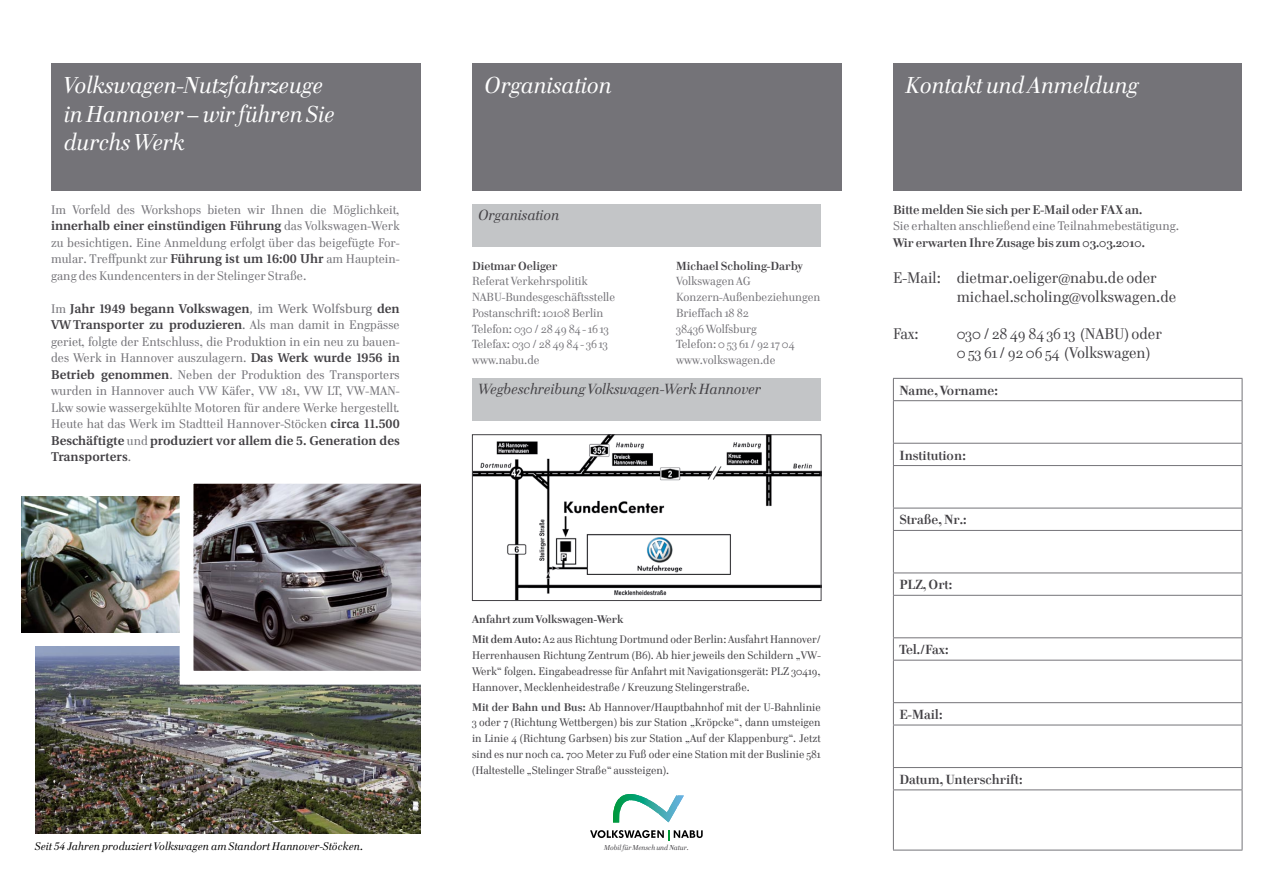
<style>
.page{position:relative;width:1263px;height:893px;background:#fff}
.page>*{position:absolute;margin:0;border:0;box-sizing:border-box;transform-origin:0 0}
.t1{font:italic 23.55px/28.2px "Cellini TF";color:#fff}
.Copy{font:15.75px "Cellini";color:#434145}
.t2{font:italic 15px "Cellini TF";color:#434145}
.Copy-2{font:700 13.5px "Cellini";color:#434145}
.Copy-3{font:12.75px/16.5px "Cellini";letter-spacing:.005em;color:#747378;text-align:justify}
.Copy-4{font:700 12.75px "Cellini";color:#434145}
.Copy-5{font:12px "Cellini";color:#747378}
.Copy-6{font:700 12px "Cellini";color:#434145}
.Copy-7{font:11.25px/15.8px "Cellini";color:#434145;text-align:justify}
.Copy-8{font:italic 11.25px "Cellini TF";letter-spacing:.01em;color:#000}
.Copy-9{font:700 11.25px "Cellini";color:#434145}
.t3{font:italic 7.2px "Cellini TF";color:#434145}
.s1{font-family:"VW Utopia";font-weight:600;color:#434145}
.s2{font-family:"VW Utopia"}
.s3{font-weight:700}
</style>
<div class="page">
<img style="left:35px;top:646px;width:386px;height:187px">
<img style="left:21px;top:496px;width:152px;height:136px">
<svg style="left:173px;top:483px;width:248px;height:209px;background:#837f83"></svg>
<div style="left:51px;top:63px;width:370px;height:127px;background:#747378"></div>
<div style="left:472px;top:63px;width:370px;height:127px;background:#747378"></div>
<svg style="left:613px;top:794px;width:71px;height:28px"></svg>
<svg style="left:590px;top:830px;width:113px;height:10px"></svg>
<div style="left:472px;top:204px;width:349px;height:43px;background:#c3c5c7"></div>
<img style="left:474px;top:436px;width:345px;height:163px">
<div style="left:472px;top:434px;width:349px;height:167px;border:1px solid #434145"></div>
<div style="left:472px;top:378px;width:349px;height:42px;background:#c3c5c7"></div>
<svg style="left:894px;top:401px;width:348px;height:449px"></svg>
<svg style="left:894px;top:444px;width:348px;height:345px"></svg>
<hr style="left:893px;top:378px;width:349px;height:1px;background:#747378">
<svg style="left:893px;top:379px;width:1px;height:21px"></svg>
<svg style="left:1242px;top:379px;width:1px;height:21px"></svg>
<hr style="left:893px;top:400px;width:349px;height:1px;background:#747378">
<hr style="left:893px;top:401px;width:1px;height:42px;background:#747378">
<hr style="left:1242px;top:401px;width:1px;height:42px;background:#747378">
<hr style="left:893px;top:443px;width:349px;height:1px;background:#747378">
<svg style="left:893px;top:444px;width:1px;height:21px"></svg>
<svg style="left:1242px;top:444px;width:1px;height:21px"></svg>
<hr style="left:893px;top:465px;width:349px;height:1px;background:#747378">
<hr style="left:893px;top:466px;width:1px;height:42px;background:#747378">
<hr style="left:1242px;top:466px;width:1px;height:42px;background:#747378">
<hr style="left:893px;top:508px;width:349px;height:1px;background:#747378">
<svg style="left:893px;top:508px;width:1px;height:22px"></svg>
<svg style="left:1242px;top:508px;width:1px;height:22px"></svg>
<hr style="left:893px;top:530px;width:349px;height:1px;background:#747378">
<hr style="left:893px;top:531px;width:1px;height:42px;background:#747378">
<hr style="left:1242px;top:531px;width:1px;height:42px;background:#747378">
<hr style="left:893px;top:573px;width:349px;height:1px;background:#747378">
<svg style="left:893px;top:573px;width:1px;height:22px"></svg>
<svg style="left:1242px;top:573px;width:1px;height:22px"></svg>
<hr style="left:893px;top:595px;width:349px;height:1px;background:#747378">
<hr style="left:893px;top:596px;width:1px;height:41px;background:#747378">
<hr style="left:1242px;top:596px;width:1px;height:41px;background:#747378">
<hr style="left:893px;top:637px;width:349px;height:1px;background:#747378">
<svg style="left:893px;top:638px;width:1px;height:22px"></svg>
<svg style="left:1242px;top:638px;width:1px;height:22px"></svg>
<hr style="left:893px;top:660px;width:349px;height:1px;background:#747378">
<hr style="left:893px;top:660px;width:1px;height:42px;background:#747378">
<hr style="left:1242px;top:660px;width:1px;height:42px;background:#747378">
<hr style="left:893px;top:702px;width:349px;height:1px;background:#747378">
<svg style="left:893px;top:703px;width:1px;height:22px"></svg>
<svg style="left:1242px;top:703px;width:1px;height:22px"></svg>
<hr style="left:893px;top:725px;width:349px;height:1px;background:#747378">
<hr style="left:893px;top:725px;width:1px;height:42px;background:#747378">
<hr style="left:1242px;top:725px;width:1px;height:42px;background:#747378">
<hr style="left:893px;top:767px;width:349px;height:1px;background:#747378">
<svg style="left:893px;top:768px;width:1px;height:21px"></svg>
<svg style="left:1242px;top:768px;width:1px;height:21px"></svg>
<hr style="left:893px;top:789px;width:349px;height:1px;background:#747378">
<hr style="left:893px;top:790px;width:1px;height:60px;background:#747378">
<hr style="left:1242px;top:790px;width:1px;height:60px;background:#747378">
<hr style="left:893px;top:850px;width:349px;height:1px;background:#747378">
<div style="left:893px;top:63px;width:349px;height:127px;background:#747378"></div>
<p class="t1" style="left:64px;top:71px;width:272px">Volkswagen-Nutzfahrzeuge in Hannover – wir führen Sie durchs Werk</p>
<p class="Copy-3" style="left:51px;top:201px;width:350px">Im Vorfeld des Workshops bieten wir Ihnen die Möglichkeit, <span class="s1">innerhalb einer einstündigen Führung</span> das Volkswagen-Werk zu besichtigen. Eine Anmeldung erfolgt über das beigefügte For&shy;mular. Treffpunkt zur <span class="s1">Führung ist um 16:00 Uhr</span> am Hauptein&shy;gang des Kundencenters in der Stelinger Straße.</p>
<p class="Copy-3" style="left:51px;top:300px;width:350px">Im <span class="s1">Jahr 1949 begann Volkswagen</span><span class="s2">, im Werk Wolfsburg</span> <span class="s1">den VWTransporter zu produzieren</span>. Als man damit in Engpässe geriet, folgte der Entschluss, die Produktion in ein neu zu bauen&shy;des Werk in Hannover auszulagern. <span class="s1">Das Werk wurde 1956 in Betrieb genommen</span>. Neben der Produktion des Transporters wurden in Hannover auch VW Käfer, VW 181, VW LT, VW-MAN-Lkw sowie wassergekühlte Motoren für andere Werke hergestellt.<br>Heute hat das Werk im Stadtteil Hannover-Stöcken <span class="s1">circa 11.500<br>Beschäftigte</span> und <span class="s1">produziert vor allem die 5. Generation des Transporters</span>.</p>
<p class="Copy-8" style="left:35px;top:840px;width:329px">Seit 54 Jahren produziert Volkswagen am Standort Hannover-Stöcken.</p>
<p class="t1" style="left:485px;top:71px;width:128px">Organisation</p>
<p class="t2" style="left:478px;top:206px;width:82px">Organisation</p>
<p class="Copy-6" style="left:472px;top:259px;width:87px">Dietmar Oeliger</p>
<p class="Copy-6" style="left:676px;top:259px;width:128px">Michael Scholing-Darby</p>
<p class="Copy-5" style="left:472px;top:274px;width:117px">Referat Verkehrspolitik</p>
<p class="Copy-5" style="left:676px;top:274px;width:76px">Volkswagen AG</p>
<p class="Copy-5" style="left:472px;top:290px;width:145px">NABU-Bundesgeschäftsstelle</p>
<p class="Copy-5" style="left:676px;top:290px;width:146px">Konzern-Außenbeziehungen</p>
<p class="Copy-5" style="left:472px;top:306px;width:133px">Postanschrift: 10108 Berlin</p>
<p class="Copy-5" style="left:676px;top:306px;width:74px">Brieffach 18 82</p>
<p class="Copy-5" style="left:472px;top:322px;width:138px">Telefon: 030 / 28 49 84 - 16 13</p>
<p class="Copy-5" style="left:676px;top:322px;width:82px">38436 Wolfsburg</p>
<p class="Copy-5" style="left:472px;top:337px;width:137px">Telefax: 030 / 28 49 84 - 36 13</p>
<p class="Copy-5" style="left:676px;top:337px;width:120px">Telefon: 0 53 61 / 92 17 04</p>
<p class="Copy-5" style="left:472px;top:353px;width:69px">www.nabu.de</p>
<p class="Copy-5" style="left:676px;top:353px;width:101px">www.volkswagen.de</p>
<p class="t2" style="left:478px;top:380px;width:284px">Wegbeschreibung Volkswagen-Werk Hannover</p>
<p class="Copy-9" style="left:472px;top:613px;width:153px">Anfahrt zum Volkswagen-Werk</p>
<p class="Copy-7" style="left:472px;top:632px;width:350px"><span class="s3">Mit dem Auto:</span> A2 aus Richtung Dortmund oder Berlin: Ausfahrt Hannover/ Herrenhausen Richtung Zentrum (B6). Ab hier jeweils den Schildern „VW-Werk“ folgen. Eingabeadresse für Anfahrt mit Navigationsgerät: PLZ 30419, Hannover, Mecklenheidestraße / Kreuzung Stelingerstraße.</p>
<p class="Copy-7" style="left:472px;top:699px;width:350px"><span class="s3">Mit der Bahn und Bus:</span> Ab Hannover/Hauptbahnhof mit der U-Bahnlinie 3 oder 7 (Richtung Wettbergen) bis zur Station „Kröpcke“, dann umsteigen in Linie 4 (Richtung Garbsen) bis zur Station „Auf der Klappenburg“. Jetzt sind es nur noch ca. 700 Meter zu Fuß oder eine Station mit der Buslinie 581 (Haltestelle „Stelinger Straße“ aussteigen).</p>
<p class="t3" style="left:604px;top:843px;width:86px">Mobil für Mensch und Natur.</p>
<p class="t1" style="left:906px;top:71px;width:234px">Kontakt und Anmeldung</p>
<p class="Copy-4" style="left:893px;top:202px;width:251px">Bitte melden Sie sich per E-Mail oder FAX an.</p>
<p class="Copy-3" style="left:893px;top:218px;width:288px">Sie erhalten anschließend eine Teilnahmebestätigung.</p>
<p class="Copy-4" style="left:893px;top:235px;width:253px">Wir erwarten Ihre Zusage bis zum 03.03.2010.</p>
<p class="Copy" style="left:893px;top:268px;width:265px">E-Mail: dietmar.oeliger@nabu.de oder</p>
<p class="Copy" style="left:957px;top:287px;width:221px">michael.scholing@volkswagen.de</p>
<p class="Copy" style="left:893px;top:325px;width:27px">Fax:</p>
<p class="Copy" style="left:957px;top:325px;width:206px">030 / 28 49 84 36 13 (NABU) oder</p>
<p class="Copy" style="left:957px;top:344px;width:195px">0 53 61 / 92 06 54 (Volkswagen)</p>
<p class="Copy-2" style="left:899px;top:382px;width:100px">Name, Vorname:</p>
<p class="Copy-2" style="left:899px;top:447px;width:68px">Institution:</p>
<p class="Copy-2" style="left:899px;top:512px;width:69px">Straße, Nr.:</p>
<p class="Copy-2" style="left:899px;top:577px;width:55px">PLZ, Ort:</p>
<p class="Copy-2" style="left:899px;top:642px;width:51px">Tel./Fax:</p>
<p class="Copy-2" style="left:899px;top:706px;width:45px">E-Mail:</p>
<p class="Copy-2" style="left:899px;top:771px;width:125px">Datum, Unterschrift:</p>
</div>
